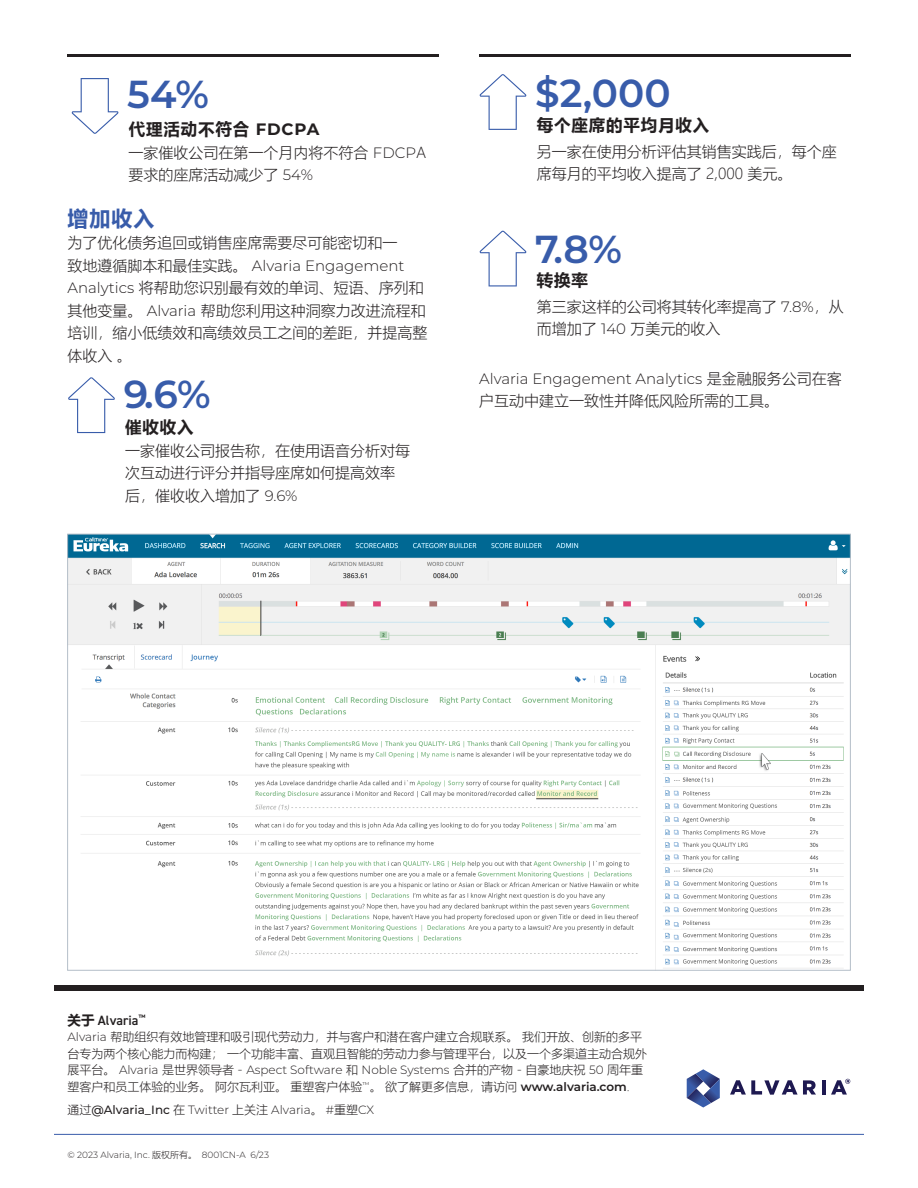
<style>
.page{position:relative;width:918px;height:1188px;background:#fff}
.page>*{position:absolute;margin:0;border:0;box-sizing:border-box;transform-origin:0 0}
.t1{font:600 39px "Montserrat";color:#385caa}
.Subhead_Blue{font:700 21px "Microsoft Ya Hei";color:#385caa}
.t2{font:700 16.5px "Microsoft Ya Hei";letter-spacing:.05em;color:#231f20}
.Body{font:300 15px/22.5px "Microsoft Ya Hei";color:#231f20}
.t3{font:600 13.5px "DIN2014";color:#231f20}
.t4{font:300 12px/16.5px "Microsoft Ya Hei";color:#231f20}
.t5{font:300 12px "Montserrat";color:#231f20}
.t6{font:300 9px "Montserrat";color:#231f20}
.s1{font-family:"Montserrat"}
.s2{font-family:"Microsoft Ya Hei";font-weight:700}
.s3{font-family:"Microsoft Ya Hei"}
.s4{font-family:"Montserrat";font-weight:600}
.s5{font-weight:500}
</style>
<div class="page">
<div style="left:54px;top:986px;width:810px;height:5px;background:#231f20"></div>
<hr style="left:54px;top:1134px;width:810px;height:1px;background:#385caa">
<svg style="left:730px;top:1080px;width:86px;height:15px"></svg>
<hr style="left:822px;top:1080px;width:4px;height:15px;background:#1e1951">
<svg style="left:687px;top:1069px;width:33px;height:39px"></svg>
<svg style="left:831px;top:1079px;width:19px;height:16px"></svg>
<hr style="left:67px;top:54px;width:372px;height:3px;background:#231f20">
<hr style="left:479px;top:54px;width:372px;height:3px;background:#231f20">
<svg style="left:72px;top:78px;width:46px;height:56px"></svg>
<img style="left:69px;top:536px;width:780px;height:433px">
<svg style="left:68px;top:377px;width:47px;height:56px"></svg>
<svg style="left:480px;top:74px;width:46px;height:56px"></svg>
<svg style="left:480px;top:230px;width:46px;height:56px"></svg>
<p class="t1" style="left:127px;top:66px;width:83px">54%</p>
<p class="t2" style="left:129px;top:118px;width:192px">代理活动不符合 <span class="s1">FDCPA</span></p>
<p class="Body" style="left:129px;top:141px;width:299px">一家催收公司在第一个月内将不符合 <span class="s1">FDCP</span>A要求的座席活动减少了 <span class="s1">54%</span></p>
<p class="Subhead_Blue" style="left:68px;top:204px;width:89px">增加收入</p>
<p class="Body" style="left:68px;top:231px;width:361px">为了优化债务追回或销售座席需要尽可能密切和一<br>致地遵循脚本和最佳实践。 <span class="s1">Alvaria Engagement<br>Analytics</span> 将帮助您识别最有效的单词、短语、序列和其他变量。 <span class="s1">Alvaria</span> 帮助您利用这种洞察力改进流程和培训，缩小低绩效和高绩效员工之间的差距，并提高整体收入 。</p>
<p class="t1" style="left:124px;top:367px;width:88px">9.6%</p>
<p class="t2" style="left:125px;top:415px;width:70px">催收收入</p>
<p class="Body" style="left:125px;top:439px;width:286px">一家催收公司报告称，在使用语音分析对每次互动进行评分并指导座席如何提高效率后，催收收入增加了 <span class="s1">9.6%</span></p>
<p class="t1" style="left:535px;top:65px;width:137px">$2,000</p>
<p class="t2" style="left:537px;top:114px;width:174px">每个座席的平均月收入</p>
<p class="Body" style="left:537px;top:140px;width:301px">另一家在使用分析评估其销售实践后，每个座席每月的平均收入提高了 2,000 美元。</p>
<p class="t1" style="left:535px;top:222px;width:88px">7.8%</p>
<p class="t2" style="left:537px;top:269px;width:53px">转换率</p>
<p class="Body" style="left:537px;top:295px;width:309px">第三家这样的公司将其转化率提高了 <span class="s1">7.8%</span>，从而增加了 <span class="s1">140</span> 万美元的收入</p>
<p class="Body" style="left:479px;top:367px;width:364px"><span class="s1">Alvaria Engagement Analytics</span> 是金融服务公司在客户互动中建立一致性并降低风险所需的工具。</p>
<p class="t3" style="left:68px;top:1011px;width:80px"><span class="s2">关于</span> Alvaria<sup>™</sup></p>
<p class="t4" style="left:68px;top:1028px;width:581px"><span class="s1">Alvaria</span> 帮助组织有效地管理和吸引现代劳动力，并与客户和潜在客户建立合规联系。 我们开放、创新的多平台专为两个核心能力而构建； 一个功能丰富、直观且智能的劳动力参与管理平台，以及一个多渠道主动合规外</p>
<p class="t5" style="left:68px;top:1062px;width:577px"><span class="s3">展平台。</span> Alvaria <span class="s3">是世界领导者 -</span> Aspect Software <span class="s3">和</span> Noble Systems <span class="s3">合并的产物 - 自豪地庆祝</span> 50 <span class="s3">周年重</span></p>
<p class="t4" style="left:68px;top:1078px;width:564px">塑客户和员工体验的业务。 阿尔瓦利亚。 重塑客户体验<sup>™</sup>。 欲了解更多信息，请访问 <span class="s4">www.alvaria.com</span>.</p>
<p class="t5" style="left:68px;top:1102px;width:308px"><span class="s3">通过</span><span class="s5">@Alvaria_Inc</span> <span class="s3">在</span> Twitter <span class="s3">上关注</span> Alvaria<span class="s3">。</span> #<span class="s3">重塑</span>CX</p>
<p class="t6" style="left:68px;top:1148px;width:203px">© 2023 Alvaria, Inc. <span class="s3">版权所有。</span> 8001CN-A 6/23</p>
</div>
